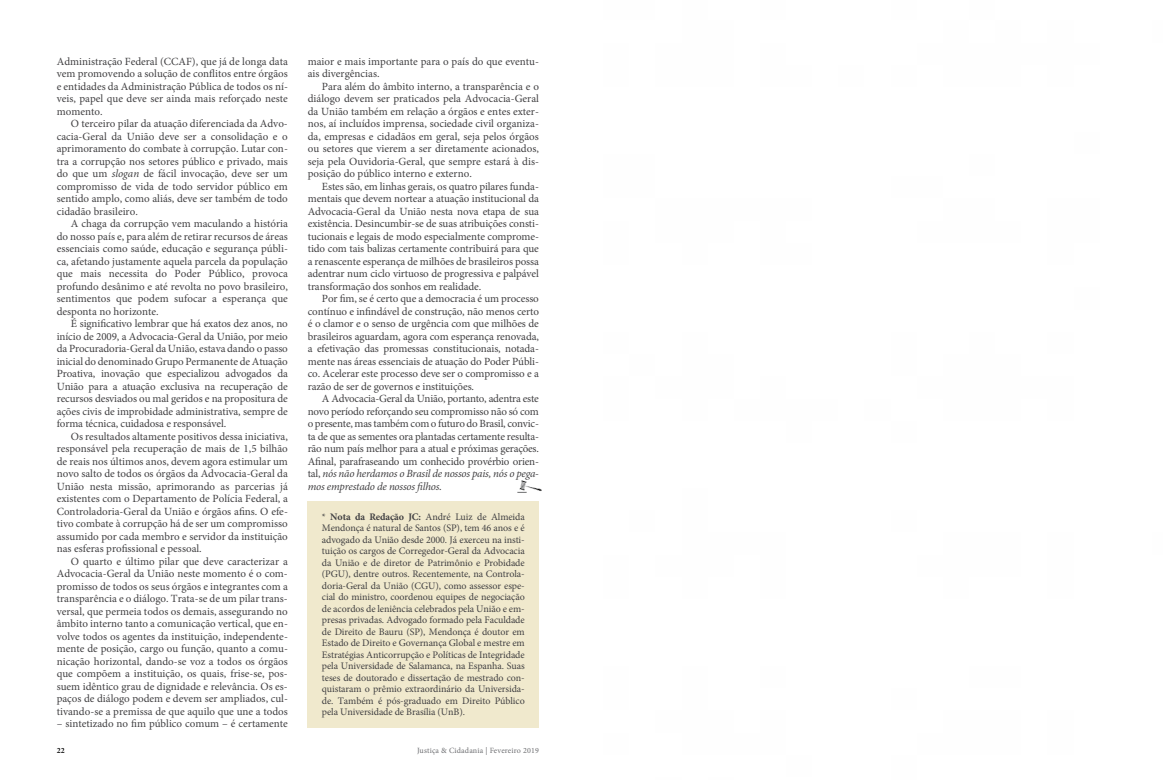
<style>
.page{position:relative;width:1163px;height:780px;background:#fff}
.page>*{position:absolute;margin:0;border:0;box-sizing:border-box;transform-origin:0 0}
.t1{font:11px/12.5px "Minion Pro";color:#414042;text-align:justify}
.t2{font:10px/11.5px "Minion Pro";letter-spacing:-.01em;color:#414042;text-align:justify}
.t3{font:8px "Minion Pro";letter-spacing:.02em;color:#6d6e71}
.t4{font:600 8px "Minion Pro";color:#000}
.s1{font-style:italic}
.s2{font-weight:700}
</style>
<div class="page">
<div style="left:308px;top:501px;width:231px;height:226px;background:#f0e9cd"></div>
<img style="left:517px;top:481px;width:24px;height:11px">
<p class="t1" style="left:57px;top:55px;width:233px">Administração Federal (CCAF), que já de longa data vem promovendo a solução de conflitos entre órgãos e entidades da Administração Pública de todos os ní&shy;veis, papel que deve ser ainda mais reforçado neste momento.</p>
<p class="t1" style="left:57px;top:117px;width:233px;text-indent:14px">O terceiro pilar da atuação diferenciada da Advo&shy;cacia-Geral da União deve ser a consolidação e o aprimoramento do combate à corrupção. Lutar con&shy;tra a corrupção nos setores público e privado, mais do que um <span class="s1">slogan</span> de fácil invocação, deve ser um compromisso de vida de todo servidor público em sentido amplo, como aliás, deve ser também de todo cidadão brasileiro.</p>
<p class="t1" style="left:57px;top:217px;width:233px;text-indent:14px">A chaga da corrupção vem maculando a história do nosso país e, para além de retirar recursos de áreas essenciais como saúde, educação e segurança públi&shy;ca, afetando justamente aquela parcela da população que mais necessita do Poder Público, provoca profundo desânimo e até revolta no povo brasileiro, sentimentos que podem sufocar a esperança que desponta no horizonte.</p>
<p class="t1" style="left:57px;top:317px;width:233px;text-indent:14px">É significativo lembrar que há exatos dez anos, no início de 2009, a Advocacia-Geral da União, por meio da Procuradoria-Geral da União, estava dando o passo inicial do denominado Grupo Permanente de Atuação Proativa, inovação que especializou advogados da União para a atuação exclusiva na recuperação de recursos desviados ou mal geridos e na propositura de ações civis de improbidade administrativa, sempre de forma técnica, cuidadosa e responsável.</p>
<p class="t1" style="left:57px;top:430px;width:233px;text-indent:14px">Os resultados altamente positivos dessa iniciativa, responsável pela recuperação de mais de 1,5 bilhão de reais nos últimos anos, devem agora estimular um novo salto de todos os órgãos da Advocacia-Geral da União nesta missão, aprimorando as parcerias já existentes com o Departamento de Polícia Federal, a Controladoria-Geral da União e órgãos afins. O efe&shy;tivo combate à corrupção há de ser um compromisso assumido por cada membro e servidor da instituição nas esferas profissional e pessoal.</p>
<p class="t1" style="left:57px;top:555px;width:233px;text-indent:14px">O quarto e último pilar que deve caracterizar a Advocacia-Geral da União neste momento é o com&shy;promisso de todos os seus órgãos e integrantes com a transparência e o diálogo. Trata-se de um pilar trans&shy;versal, que permeia todos os demais, assegurando no âmbito interno tanto a comunicação vertical, que en&shy;volve todos os agentes da instituição, independente&shy;mente de posição, cargo ou função, quanto a comu&shy;nicação horizontal, dando-se voz a todos os órgãos que compõem a instituição, os quais, frise-se, pos&shy;suem idêntico grau de dignidade e relevância. Os es&shy;paços de diálogo podem e devem ser ampliados, cul&shy;tivando-se a premissa de que aquilo que une a todos</p>
<p class="t1" style="left:57px;top:717px;width:233px">– sintetizado no fim público comum – é certamente</p>
<p class="t1" style="left:308px;top:55px;width:233px">maior e mais importante para o país do que eventu&shy;ais divergências.</p>
<p class="t1" style="left:308px;top:80px;width:233px;text-indent:14px">Para além do âmbito interno, a transparência e o diálogo devem ser praticados pela Advocacia-Geral da União também em relação a órgãos e entes exter&shy;nos, aí incluídos imprensa, sociedade civil organiza&shy;da, empresas e cidadãos em geral, seja pelos órgãos ou setores que vierem a ser diretamente acionados, seja pela Ouvidoria-Geral, que sempre estará à dis&shy;posição do público interno e externo.</p>
<p class="t1" style="left:308px;top:180px;width:233px;text-indent:14px">Estes são, em linhas gerais, os quatro pilares funda&shy;mentais que devem nortear a atuação institucional da Advocacia-Geral da União nesta nova etapa de sua existência. Desincumbir-se de suas atribuições consti&shy;tucionais e legais de modo especialmente comprome&shy;tido com tais balizas certamente contribuirá para que a renascente esperança de milhões de brasileiros possa adentrar num ciclo virtuoso de progressiva e palpável transformação dos sonhos em realidade.</p>
<p class="t1" style="left:308px;top:292px;width:233px;text-indent:14px">Por fim, se é certo que a democracia é um processo contínuo e infindável de construção, não menos certo é o clamor e o senso de urgência com que milhões de brasileiros aguardam, agora com esperança renovada, a efetivação das promessas constitucionais, notada&shy;mente nas áreas essenciais de atuação do Poder Públi&shy;co. Acelerar este processo deve ser o compromisso e a razão de ser de governos e instituições.</p>
<p class="t1" style="left:308px;top:392px;width:233px;text-indent:14px">A Advocacia-Geral da União, portanto, adentra este novo período reforçando seu compromisso não só com o presente, mas também com o futuro do Brasil, convic&shy;ta de que as sementes ora plantadas certamente resulta&shy;rão num país melhor para a atual e próximas gerações.<br>Afinal, parafraseando um conhecido provérbio orien&shy;tal, <span class="s1">nós não herdamos o Brasil de nossos pais, nós o pega&shy;mos emprestado de nossos filhos</span>.</p>
<p class="t2" style="left:322px;top:510px;width:204px">* <span class="s2">Nota da Redação JC:</span> André Luiz de Almeida Mendonça é natural de Santos (SP), tem 46 anos e é advogado da União desde 2000. Já exerceu na insti&shy;tuição os cargos de Corregedor-Geral da Advocacia da União e de diretor de Patrimônio e Probidade (PGU), dentre outros. Recentemente, na Controla&shy;doria-Geral da União (CGU), como assessor espe&shy;cial do ministro, coordenou equipes de negociação de acordos de leniência celebrados pela União e em&shy;presas privadas. Advogado formado pela Faculdade de Direito de Bauru (SP), Mendonça é doutor em Estado de Direito e Governança Global e mestre em Estratégias Anticorrupção e Políticas de Integridade pela Universidade de Salamanca, na Espanha. Suas teses de doutorado e dissertação de mestrado con&shy;quistaram o prêmio extraordinário da Universida&shy;de. Também é pós-graduado em Direito Público pela Universidade de Brasília (UnB).</p>
<p class="t4" style="left:57px;top:744px;width:10px">22</p>
<p class="t3" style="left:417px;top:745px;width:123px">Justiça &amp; Cidadania | Fevereiro 2019</p>
</div>
